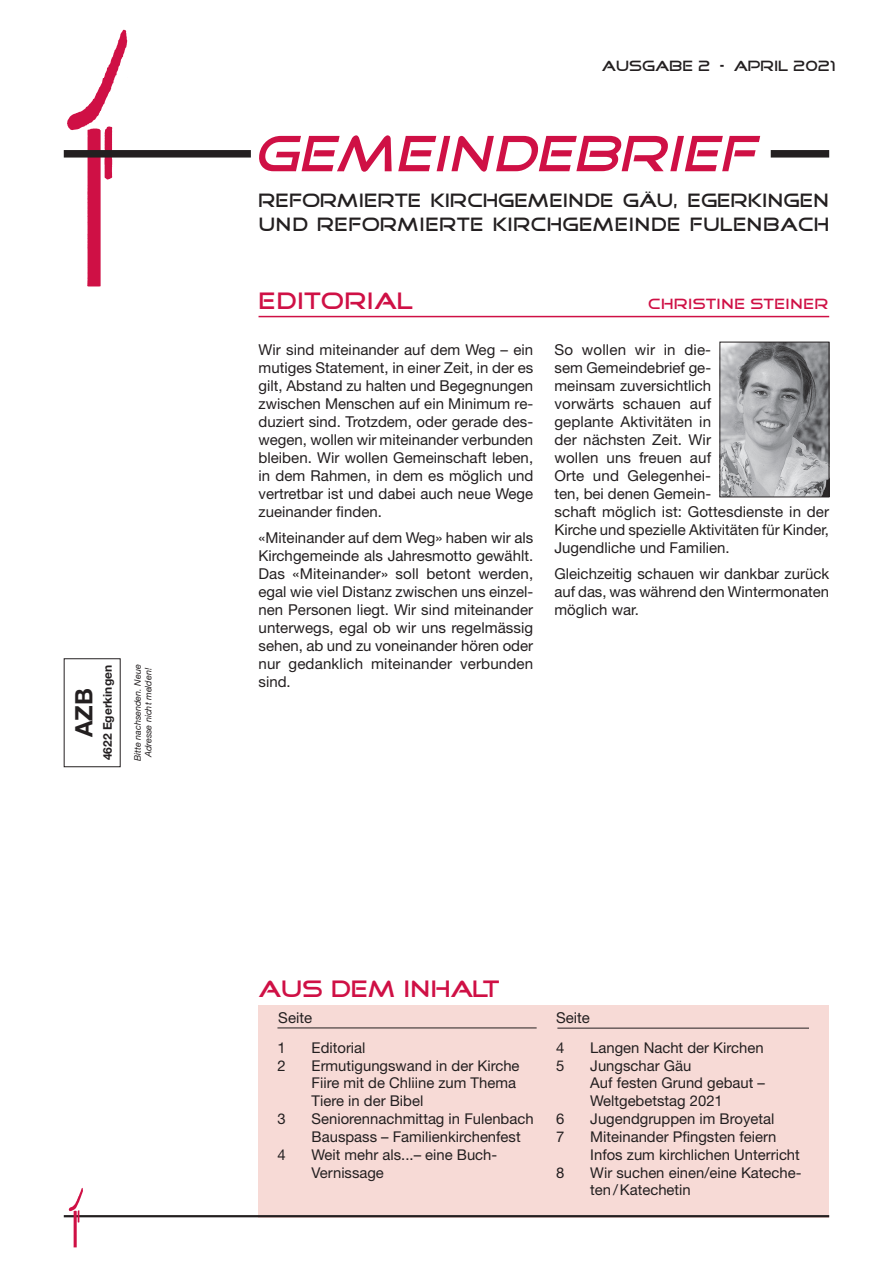
<style>
.page{position:relative;width:893px;height:1263px;background:#fff}
.page>*{position:absolute;margin:0;border:0;box-sizing:border-box;transform-origin:0 0}
.t1{font:italic 51.75px "Good Times";color:#cf1045}
.t2{font:24px "Good Times";color:#cf1045}
.t3{font:700 24px "Helvetica Neue CE";color:#231f20}
.t4{font:19.5px/24px "Good Times";color:#231f20;scale:.96 1}
.t5{font:15px/18px "Helvetica Neue";color:#231f20;text-align:justify}
.t6{font:15px "Good Times";color:#231f20}
.t7{font:15px "Good Times";letter-spacing:.025em;color:#cf1045}
.t8{font:14.85px/17.9px "Helvetica Neue";color:#231f20}
.t9{font:700 12px "Helvetica Neue CE";color:#231f20}
.t10{font:italic 9px/10.8px "Helvetica Neue";letter-spacing:-.005em;color:#231f20;text-align:center}
</style>
<div class="page">
<div style="left:259px;top:1005px;width:570px;height:212px;background:#f7dad6"></div>
<img style="left:63px;top:29px;width:65px;height:258px">
<div style="left:64px;top:150px;width:187px;height:8px;background:#231f20"></div>
<div style="left:771px;top:150px;width:58px;height:8px;background:#231f20"></div>
<hr style="left:64px;top:1215px;width:765px;height:2px;background:#231f20">
<img style="left:66px;top:1187px;width:25px;height:60px">
<div style="left:64px;top:658px;width:57px;height:109px;border:1px solid #231f20"></div>
<hr style="left:259px;top:316px;width:570px;height:1px;background:#cf1045">
<hr style="left:277px;top:1028px;width:260px;height:1px;background:#231f20">
<hr style="left:557px;top:1028px;width:252px;height:1px;background:#231f20">
<img style="left:722px;top:344px;width:105px;height:151px">
<div style="left:720px;top:342px;width:109px;height:155px;border:1px solid #231f20"></div>
<h2 class="t3" style="left:69px;top:737px;width:50px;rotate:-90deg">AZB</h2>
<p class="t9" style="left:100px;top:760px;width:97px;rotate:-90deg">4622 Egerkingen</p>
<p class="t10" style="left:133px;top:761px;width:98px;rotate:-90deg">Bitte nachsenden. Neue<br>Adresse nicht melden!</p>
<p class="t6" style="left:602px;top:58px;width:235px">AUSGABE 2 – APRIL 2021</p>
<h1 class="t1" style="left:253px;top:129px;width:514px">GEMEINDEBRIEF</h1>
<h3 class="t4" style="left:259px;top:189px;width:596px">REFORMIERTE KIRCHGEMEINDE GÄU, EGERKINGEN<br>UND REFORMIERTE KIRCHGEMEINDE FULENBACH</h3>
<h2 class="t2" style="left:259px;top:290px;width:156px">EDITORIAL</h2>
<p class="t7" style="left:648px;top:297px;width:182px">CHRISTINE STEINER</p>
<p class="t5" style="left:259px;top:340px;width:276px">Wir sind miteinander auf dem Weg – ein mutiges Statement, in einer Zeit, in der es gilt, Abstand zu halten und Begegnungen zwischen Menschen auf ein Minimum re&shy;duziert sind. Trotzdem, oder gerade des&shy;wegen, wollen wir miteinander verbunden bleiben. Wir wollen Gemeinschaft leben, in dem Rahmen, in dem es möglich und vertretbar ist und dabei auch neue Wege zueinander finden.</p>
<p class="t5" style="left:259px;top:529px;width:276px">«Miteinander auf dem Weg» haben wir als Kirchgemeinde als Jahresmotto gewählt.<br>Das «Miteinander» soll betont werden, egal wie viel Distanz zwischen uns einzel&shy;nen Personen liegt. Wir sind miteinander unterwegs, egal ob wir uns regelmässig sehen, ab und zu voneinander hören oder nur gedanklich miteinander verbunden sind.</p>
<p class="t5" style="left:554px;top:340px;width:276px;text-align:left">So wollen wir in die-<br>sem Gemeindebrief ge-<br>meinsam zuversichtlich<br>vorwärts schauen auf<br>geplante Aktivitäten in<br>der nächsten Zeit. Wir<br>wollen uns freuen auf<br>Orte und Gelegenhei-<br>ten, bei denen Gemein-<br>schaft möglich ist: Gottesdienste in der<br>Kirche und spezielle Aktivitäten für Kinder,<br>Jugendliche und Familien.</p>
<p class="t5" style="left:554px;top:565px;width:276px">Gleichzeitig schauen wir dankbar zurück auf das, was während den Wintermonaten möglich war.</p>
<h2 class="t2" style="left:259px;top:977px;width:242px">AUS DEM INHALT</h2>
<p class="t5" style="left:278px;top:1008px;width:35px">Seite</p>
<p class="t8" style="left:277px;top:1038px;width:10px">1</p>
<p class="t8" style="left:312px;top:1038px;width:55px">Editorial</p>
<p class="t8" style="left:277px;top:1056px;width:10px">2</p>
<p class="t8" style="left:312px;top:1056px;width:209px">Ermutigungswand in der Kirche<br>Fiire mit de Chliine zum Thema<br>Tiere in der Bibel</p>
<p class="t8" style="left:277px;top:1110px;width:10px">3</p>
<p class="t8" style="left:312px;top:1110px;width:224px">Seniorennachmittag in Fulenbach<br>Bauspass – Familienkirchenfest</p>
<p class="t8" style="left:277px;top:1145px;width:10px">4</p>
<p class="t8" style="left:312px;top:1145px;width:187px">Weit mehr als...– eine Buch-<br>Vernissage</p>
<p class="t5" style="left:556px;top:1008px;width:35px">Seite</p>
<p class="t8" style="left:556px;top:1038px;width:10px">4</p>
<p class="t8" style="left:590px;top:1038px;width:175px">Langen Nacht der Kirchen</p>
<p class="t8" style="left:556px;top:1056px;width:10px">5</p>
<p class="t8" style="left:590px;top:1056px;width:176px">Jungschar Gäu<br>Auf festen Grund gebaut –<br>Weltgebetstag 2021</p>
<p class="t8" style="left:556px;top:1110px;width:10px">6</p>
<p class="t8" style="left:590px;top:1110px;width:186px">Jugendgruppen im Broyetal</p>
<p class="t8" style="left:556px;top:1127px;width:10px">7</p>
<p class="t8" style="left:590px;top:1127px;width:211px">Miteinander Pfingsten feiern<br>Infos zum kirchlichen Unterricht</p>
<p class="t8" style="left:556px;top:1163px;width:10px">8</p>
<p class="t8" style="left:590px;top:1163px;width:213px">Wir suchen einen/eine Kateche&shy;ten/Katechetin</p>
</div>
